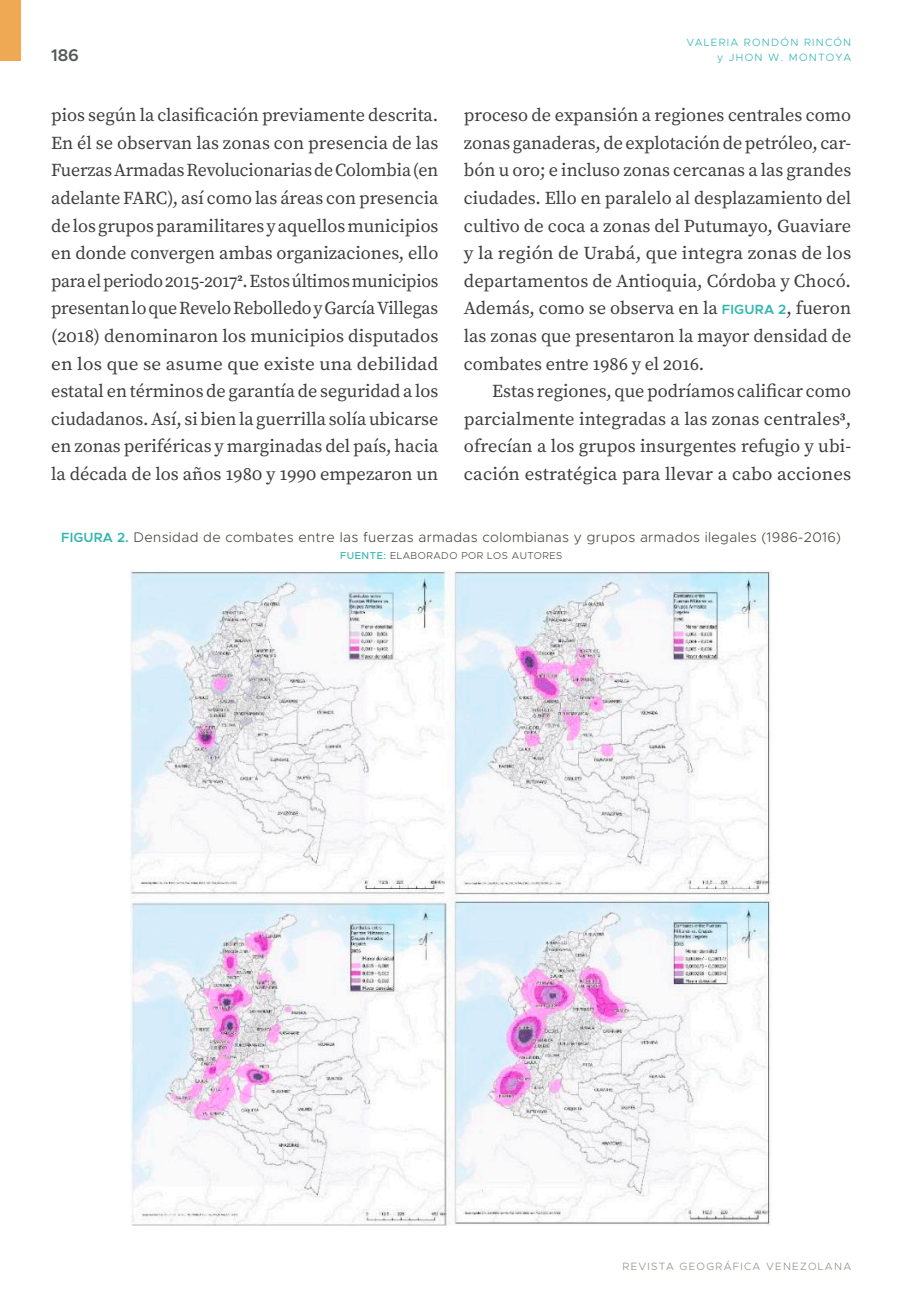
<style>
.page{position:relative;width:908px;height:1304px;background:#fff}
.page>*{position:absolute;margin:0;border:0;box-sizing:border-box;transform-origin:0 0}
.t1{font:18.2px/27.6px "Source Serif Pro";color:#3e3e3f;text-align:justify}
.t2{font:600 17px "Metropolis";color:#57585a}
.t3{font:300 14px "Metropolis";letter-spacing:.025em;color:#474841}
.t4{font:300 10.6px "Metropolis";letter-spacing:.12em;color:#2fb6b0}
.t5{font:300 10.6px "Metropolis";letter-spacing:.12em;color:#929086}
.t6{font:300 10px "Metropolis";letter-spacing:.05em;color:#474841}
.s1{font-family:"Metropolis";font-weight:600;font-size:13.4px;color:#2fb6b0}
.s2{font-weight:600;font-size:13.4px;color:#2fb6b0}
.s3{font-weight:500;color:#2fb6b0}
</style>
<div class="page">
<div style="left:0;top:0;width:21px;height:61px;background:#efa954"></div>
<img style="left:130px;top:571px;width:641px;height:654px">
<p class="t4" style="left:686px;top:36px;width:166px">VALERIA RONDÓN RINCÓN</p>
<p class="t2" style="left:51px;top:44px;width:30px">186</p>
<p class="t4" style="left:716px;top:50px;width:135px">y JHON W. MONTOYA</p>
<p class="t1" style="left:51px;top:101px;width:389px">pios según la clasificación previamente descrita.<br>En él se observan las zonas con presencia de las Fuerzas Armadas Revolucionarias de Colombia (en adelante FARC), así como las áreas con presencia de los grupos paramilitares y aquellos municipios en donde convergen ambas organizaciones, ello para el periodo 2015-2017<sup>2</sup>. Estos últimos municipios presentan lo que Revelo Rebolledo y García Villegas (2018) denominaron los municipios disputados en los que se asume que existe una debilidad estatal en términos de garantía de seguridad a los ciudadanos. Así, si bien la guerrilla solía ubicarse en zonas periféricas y marginadas del país, hacia la década de los años 1980 y 1990 empezaron un</p>
<p class="t1" style="left:463px;top:101px;width:389px">proceso de expansión a regiones centrales como zonas ganaderas, de explotación de petróleo, car&shy;bón u oro; e incluso zonas cercanas a las grandes ciudades. Ello en paralelo al desplazamiento del cultivo de coca a zonas del Putumayo, Guaviare y la región de Urabá, que integra zonas de los departamentos de Antioquia, Córdoba y Chocó.<br>Además, como se observa en la <span class="s1">FIGURA 2</span>, fueron las zonas que presentaron la mayor densidad de combates entre 1986 y el 2016.</p>
<p class="t1" style="left:463px;top:377px;width:389px;text-indent:28px">Estas regiones, que podríamos calificar como parcialmente integradas a las zonas centrales<sup>3</sup>, ofrecían a los grupos insurgentes refugio y ubi&shy;cación estratégica para llevar a cabo acciones</p>
<p class="t3" style="left:61px;top:528px;width:781px"><span class="s2">FIGURA 2.</span> Densidad de combates entre las fuerzas armadas colombianas y grupos armados ilegales (1986-2016)</p>
<p class="t6" style="left:340px;top:549px;width:223px"><span class="s3">FUENTE:</span> ELABORADO POR LOS AUTORES</p>
<p class="t5" style="left:622px;top:1260px;width:230px">REVISTA GEOGRÁFICA VENEZOLANA</p>
</div>
